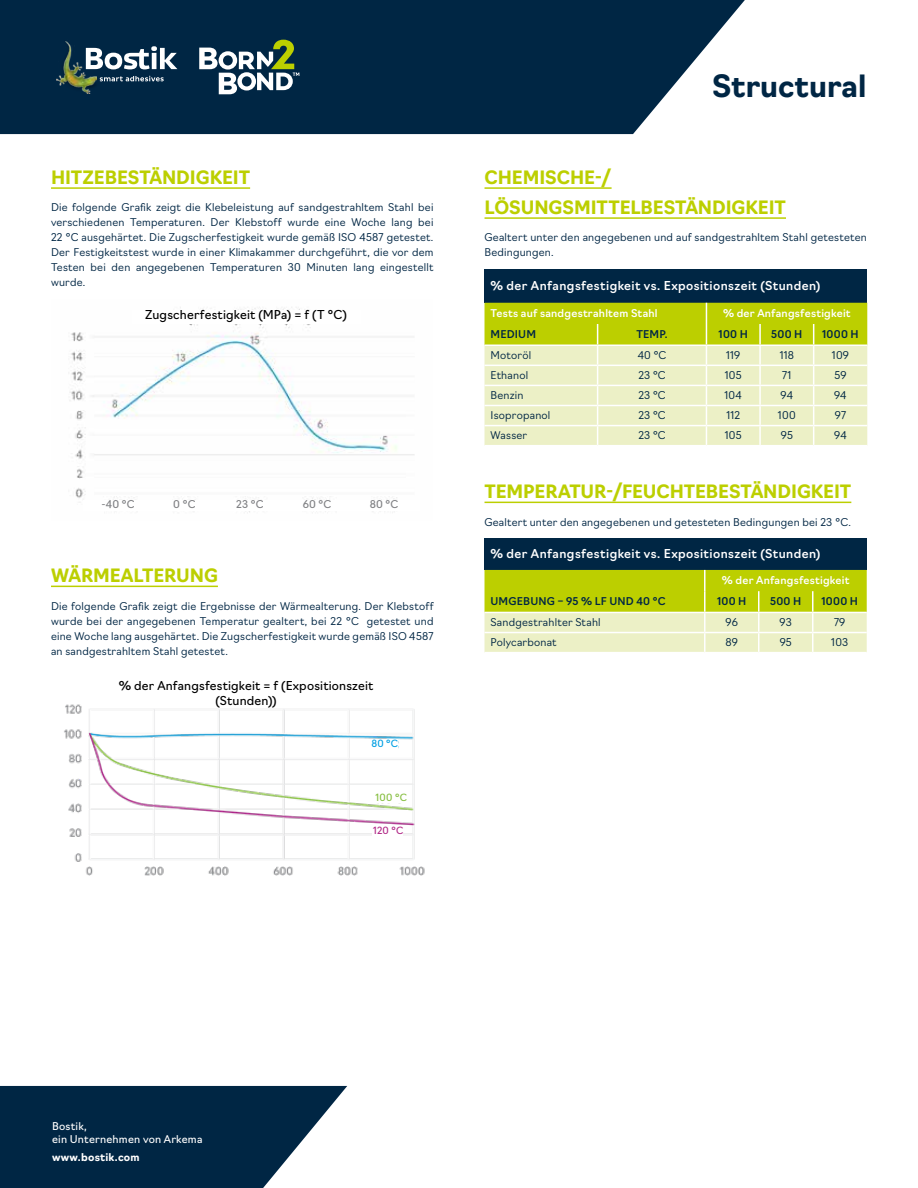
<style>
.page{position:relative;width:918px;height:1188px;background:#fff}
.page>*{position:absolute;margin:0;border:0;box-sizing:border-box;transform-origin:0 0}
.t1{font:700 30px "Navigo";color:#002644}
.t2{font:700 18px/30px "Navigo";letter-spacing:-.005em;color:#bccf00}
.t3{font:500 12px "Navigo";letter-spacing:.035em;color:#fff}
.t4{font:12px/15px "Navigo";letter-spacing:.015em;color:#000;text-align:center}
.t5{font:300 10.5px/15px "Navigo";letter-spacing:.02em;color:#002644;text-align:justify}
.t6{font:500 10.5px "Navigo";letter-spacing:.02em;color:#fff}
.t7{font:500 10.5px "Navigo";letter-spacing:.02em;color:#002644}
.t8{font:10.5px/13.5px "Navigo";letter-spacing:.02em;color:#fff}
.t9{font:10.5px "Navigo";letter-spacing:.02em;color:#818285}
.t10{font:700 10.5px "Navigo";letter-spacing:.02em;color:#fff}
.t11{font:9.75px "Navigo";color:#86be40}
.t12{font:9.75px "Navigo";color:#b12a87}
.t13{font:9.75px "Navigo";color:#009fe3}
</style>
<div class="page">
<svg style="left:0;top:0;width:745px;height:134px;background:#153853"></svg>
<svg style="left:0;top:1086px;width:347px;height:102px;background:#1e405a"></svg>
<hr style="left:51px;top:187px;width:199px;height:2px;background:#bccf00">
<hr style="left:51px;top:586px;width:167px;height:1px;background:#bccf00">
<hr style="left:485px;top:187px;width:127px;height:2px;background:#bccf00">
<hr style="left:485px;top:217px;width:301px;height:2px;background:#bccf00">
<hr style="left:485px;top:502px;width:366px;height:1px;background:#bccf00">
<img style="left:69px;top:307px;width:346px;height:206px">
<img style="left:64px;top:704px;width:361px;height:172px">
<div style="left:485px;top:269px;width:382px;height:34px;background:#002644"></div>
<svg style="left:485px;top:303px;width:382px;height:142px;background:#dfe790"></svg>
<div style="left:485px;top:538px;width:382px;height:32px;background:#002644"></div>
<svg style="left:485px;top:570px;width:382px;height:82px;background:#d4e064"></svg>
<svg style="left:199px;top:40px;width:100px;height:54px"></svg>
<img style="left:58px;top:40px;width:41px;height:55px">
<img style="left:56px;top:41px;width:41px;height:52px">
<svg style="left:100px;top:76px;width:64px;height:5px"></svg>
<svg style="left:86px;top:46px;width:91px;height:23px"></svg>
<div style="left:132px;top:310px;width:228px;height:14px;background:#fff"></div>
<div style="left:96px;top:681px;width:300px;height:24px;background:#fff"></div>
<div style="left:367px;top:740px;width:31px;height:13px;background:#fff"></div>
<div style="left:372px;top:794px;width:35px;height:9px;background:#fff"></div>
<div style="left:372px;top:827px;width:31px;height:9px;background:#fff"></div>
<div style="left:83px;top:500px;width:70px;height:10px;background:#fff"></div>
<div style="left:149px;top:500px;width:71px;height:10px;background:#fff"></div>
<div style="left:215px;top:500px;width:70px;height:10px;background:#fff"></div>
<div style="left:282px;top:500px;width:70px;height:10px;background:#fff"></div>
<div style="left:349px;top:500px;width:70px;height:10px;background:#fff"></div>
<h2 class="t2" style="left:51px;top:161px;width:201px">HITZEBESTÄNDIGKEIT</h2>
<p class="t5" style="left:51px;top:199px;width:384px">Die folgende Grafik zeigt die Klebeleistung auf sandgestrahltem Stahl bei verschiedenen Temperaturen. Der Klebstoff wurde eine Woche lang bei 22 °C ausgehärtet. Die Zugscherfestigkeit wurde gemäß ISO 4587 getestet.<br>Der Festigkeitstest wurde in einer Klimakammer durchgeführt, die vor dem Testen bei den angegebenen Temperaturen 30 Minuten lang eingestellt wurde.</p>
<p class="t4" style="left:145px;top:307px;width:203px">Zugscherfestigkeit (MPa) = f (T °C)</p>
<p class="t9" style="left:101px;top:496px;width:35px">-40 °C</p>
<p class="t9" style="left:173px;top:496px;width:24px">0 °C</p>
<p class="t9" style="left:236px;top:496px;width:29px">23 °C</p>
<p class="t9" style="left:303px;top:496px;width:30px">60 °C</p>
<p class="t9" style="left:370px;top:496px;width:30px">80 °C</p>
<h2 class="t2" style="left:51px;top:559px;width:168px">WÄRMEALTERUNG</h2>
<p class="t5" style="left:51px;top:597px;width:384px">Die folgende Grafik zeigt die Ergebnisse der Wärmealterung. Der Klebstoff wurde bei der angegebenen Temperatur gealtert, bei 22 °C getestet und eine Woche lang ausgehärtet. Die Zugscherfestigkeit wurde gemäß ISO 4587 an sandgestrahltem Stahl getestet.</p>
<p class="t4" style="left:119px;top:677px;width:256px">% der Anfangsfestigkeit = f (Expositionszeit (Stunden))</p>
<p class="t13" style="left:371px;top:736px;width:28px">80 °C</p>
<p class="t11" style="left:376px;top:790px;width:33px">100 °C</p>
<p class="t12" style="left:373px;top:823px;width:32px">120 °C</p>
<h1 class="t1" style="left:712px;top:63px;width:156px">Structural</h1>
<h2 class="t2" style="left:485px;top:161px;width:303px">CHEMISCHE-/<br>LÖSUNGSMITTELBESTÄNDIGKEIT</h2>
<p class="t5" style="left:485px;top:229px;width:384px">Gealtert unter den angegebenen und auf sandgestrahltem Stahl getesteten<br>Bedingungen.</p>
<p class="t3" style="left:491px;top:277px;width:331px">% der Anfangsfestigkeit vs. Expositionszeit (Stunden)</p>
<p class="t6" style="left:491px;top:305px;width:169px">Tests auf sandgestrahltem Stahl</p>
<p class="t6" style="left:723px;top:305px;width:129px">% der Anfangsfestigkeit</p>
<p class="t7" style="left:491px;top:326px;width:47px">MEDIUM</p>
<p class="t7" style="left:636px;top:326px;width:33px">TEMP.</p>
<p class="t7" style="left:719px;top:326px;width:31px">100 H</p>
<p class="t7" style="left:771px;top:326px;width:33px">500 H</p>
<p class="t7" style="left:822px;top:326px;width:38px">1000 H</p>
<p class="t5" style="left:491px;top:347px;width:42px">Motoröl</p>
<p class="t5" style="left:638px;top:347px;width:30px">40 °C</p>
<p class="t5" style="left:726px;top:347px;width:16px">119</p>
<p class="t5" style="left:780px;top:347px;width:16px">118</p>
<p class="t5" style="left:832px;top:347px;width:19px">109</p>
<p class="t5" style="left:491px;top:367px;width:39px">Ethanol</p>
<p class="t5" style="left:638px;top:367px;width:29px">23 °C</p>
<p class="t5" style="left:725px;top:367px;width:18px">105</p>
<p class="t5" style="left:782px;top:367px;width:11px">71</p>
<p class="t5" style="left:834px;top:367px;width:14px">59</p>
<p class="t5" style="left:491px;top:387px;width:34px">Benzin</p>
<p class="t5" style="left:638px;top:387px;width:29px">23 °C</p>
<p class="t5" style="left:725px;top:387px;width:19px">104</p>
<p class="t5" style="left:781px;top:387px;width:14px">94</p>
<p class="t5" style="left:834px;top:387px;width:14px">94</p>
<p class="t5" style="left:491px;top:407px;width:61px">Isopropanol</p>
<p class="t5" style="left:638px;top:407px;width:29px">23 °C</p>
<p class="t5" style="left:726px;top:407px;width:15px">112</p>
<p class="t5" style="left:778px;top:407px;width:19px">100</p>
<p class="t5" style="left:835px;top:407px;width:13px">97</p>
<p class="t5" style="left:491px;top:427px;width:38px">Wasser</p>
<p class="t5" style="left:638px;top:427px;width:29px">23 °C</p>
<p class="t5" style="left:725px;top:427px;width:18px">105</p>
<p class="t5" style="left:781px;top:427px;width:14px">95</p>
<p class="t5" style="left:834px;top:427px;width:14px">94</p>
<h2 class="t2" style="left:485px;top:475px;width:368px">TEMPERATUR-/FEUCHTEBESTÄNDIGKEIT</h2>
<p class="t5" style="left:485px;top:513px;width:368px">Gealtert unter den angegebenen und getesteten Bedingungen bei 23 °C.</p>
<p class="t3" style="left:491px;top:545px;width:331px">% der Anfangsfestigkeit vs. Expositionszeit (Stunden)</p>
<p class="t6" style="left:722px;top:572px;width:129px">% der Anfangsfestigkeit</p>
<p class="t7" style="left:491px;top:593px;width:176px">UMGEBUNG – 95 % LF UND 40 °C</p>
<p class="t7" style="left:717px;top:593px;width:31px">100 H</p>
<p class="t7" style="left:770px;top:593px;width:33px">500 H</p>
<p class="t7" style="left:821px;top:593px;width:38px">1000 H</p>
<p class="t5" style="left:491px;top:614px;width:112px">Sandgestrahlter Stahl</p>
<p class="t5" style="left:726px;top:614px;width:14px">96</p>
<p class="t5" style="left:780px;top:614px;width:14px">93</p>
<p class="t5" style="left:834px;top:614px;width:13px">79</p>
<p class="t5" style="left:491px;top:634px;width:68px">Polycarbonat</p>
<p class="t5" style="left:725px;top:634px;width:14px">89</p>
<p class="t5" style="left:780px;top:634px;width:14px">95</p>
<p class="t5" style="left:831px;top:634px;width:19px">103</p>
<p class="t8" style="left:52px;top:1119px;width:152px">Bostik,<br>ein Unternehmen von Arkema</p>
<p class="t10" style="left:52px;top:1149px;width:89px">www.bostik.com</p>
</div>
